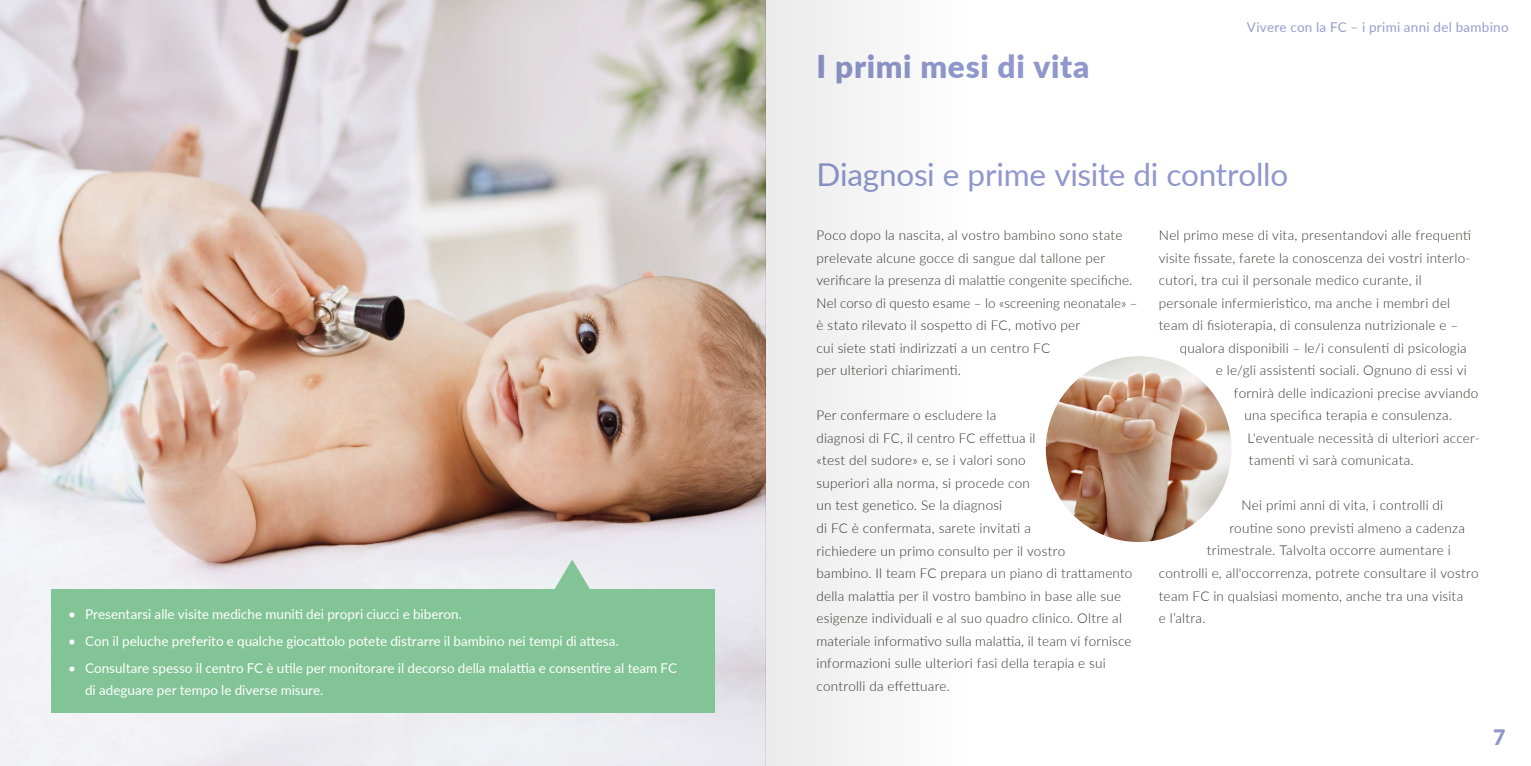
<style>
.page{position:relative;width:1531px;height:766px;background:#fff}
.page>*{position:absolute;margin:0;border:0;box-sizing:border-box;transform-origin:0 0}
.t1{font:31.5px "Lato";letter-spacing:-.01em;color:#8f97cc}
.t2{font:900 31.5px "Lato";letter-spacing:.02em;color:#8f97cc}
.t3{font:900 21.3px "Lato";color:#8f97cc}
.t4{font:300 13.5px/22.5px "Lato";letter-spacing:.015em;color:#333332}
.t5{font:13.5px/22.5px "Lato";color:#fff}
.t6{font:13.5px "Lato";letter-spacing:.02em;color:#979ed0}
</style>
<div class="page">
<img style="left:0;top:0;width:765px;height:765px">
<div style="left:51px;top:589px;width:663px;height:123px;background:#82c495"></div>
<svg style="left:554px;top:559px;width:36px;height:30px"></svg>
<img style="left:1046px;top:356px;width:185px;height:186px;border-radius:93px">
<div style="left:765px;top:0;width:255px;height:765px;background:#f7f7f7"></div>
<p class="t5" style="left:68px;top:601px;width:395px">• Presentarsi alle visite mediche muniti dei propri ciucci e biberon.</p>
<p class="t5" style="left:68px;top:628px;width:552px">• Con il peluche preferito e qualche giocattolo potete distrarre il bambino nei tempi di attesa.</p>
<p class="t5" style="left:85px;top:655px;width:593px;text-indent:-17px">• Consultare spesso il centro FC è utile per monitorare il decorso della malattia e consentire al team FC di adeguare per tempo le diverse misure.</p>
<h1 class="t2" style="left:816px;top:43px;width:274px">I primi mesi di vita</h1>
<p class="t6" style="left:1247px;top:17px;width:263px">Vivere con la FC – i primi anni del bambino</p>
<h1 class="t1" style="left:816px;top:152px;width:473px">Diagnosi e prime visite di controllo</h1>
<p class="t4" style="left:816px;top:223px;width:322px">Poco dopo la nascita, al vostro bambino sono state prelevate alcune gocce di sangue dal tallone per verificare la presenza di malattie congenite specifiche.<br>Nel corso di questo esame – lo «screening neonatale» – è stato rilevato il sospetto di FC, motivo per<br>cui siete stati indirizzati a un centro FC<br>per ulteriori chiarimenti.</p>
<p class="t4" style="left:816px;top:403px;width:317px">Per confermare o escludere la<br>diagnosi di FC, il centro FC effettua il<br>«test del sudore» e, se i valori sono<br>superiori alla norma, si procede con<br>un test genetico. Se la diagnosi<br>di FC è confermata, sarete invitati a<br>richiedere un primo consulto per il vostro<br>bambino. Il team FC prepara un piano di trattamento della malattia per il vostro bambino in base alle sue esigenze individuali e al suo quadro clinico. Oltre al materiale informativo sulla malattia, il team vi fornisce informazioni sulle ulteriori fasi della terapia e sui controlli da effettuare.</p>
<p class="t4" style="left:1159px;top:223px;width:314px">Nel primo mese di vita, presentandovi alle frequenti</p>
<p class="t4" style="left:1159px;top:246px;width:313px">visite fissate, farete la conoscenza dei vostri interlo-</p>
<p class="t4" style="left:1159px;top:268px;width:264px">cutori, tra cui il personale medico curante, il</p>
<p class="t4" style="left:1159px;top:291px;width:293px">personale infermieristico, ma anche i membri del</p>
<p class="t4" style="left:1159px;top:314px;width:301px">team di fisioterapia, di consulenza nutrizionale e –</p>
<p class="t4" style="left:1180px;top:336px;width:288px">qualora disponibili – le/i consulenti di psicologia</p>
<p class="t4" style="left:1216px;top:359px;width:252px">e le/gli assistenti sociali. Ognuno di essi vi</p>
<p class="t4" style="left:1234px;top:381px;width:246px">fornirà delle indicazioni precise avviando</p>
<p class="t4" style="left:1244px;top:404px;width:209px">una specifica terapia e consulenza.</p>
<p class="t4" style="left:1247px;top:426px;width:234px">L'eventuale necessità di ulteriori accer-</p>
<p class="t4" style="left:1249px;top:448px;width:166px">tamenti vi sarà comunicata.</p>
<p class="t4" style="left:1241px;top:493px;width:203px">Nei primi anni di vita, i controlli di</p>
<p class="t4" style="left:1229px;top:516px;width:237px">routine sono previsti almeno a cadenza</p>
<p class="t4" style="left:1207px;top:538px;width:246px">trimestrale. Talvolta occorre aumentare i</p>
<p class="t4" style="left:1159px;top:561px;width:321px">controlli e, all'occorrenza, potrete consultare il vostro</p>
<p class="t4" style="left:1159px;top:583px;width:306px">team FC in qualsiasi momento, anche tra una visita</p>
<p class="t4" style="left:1159px;top:606px;width:48px">e l’altra.</p>
<h2 class="t3" style="left:1493px;top:720px;width:14px">7</h2>
</div>
